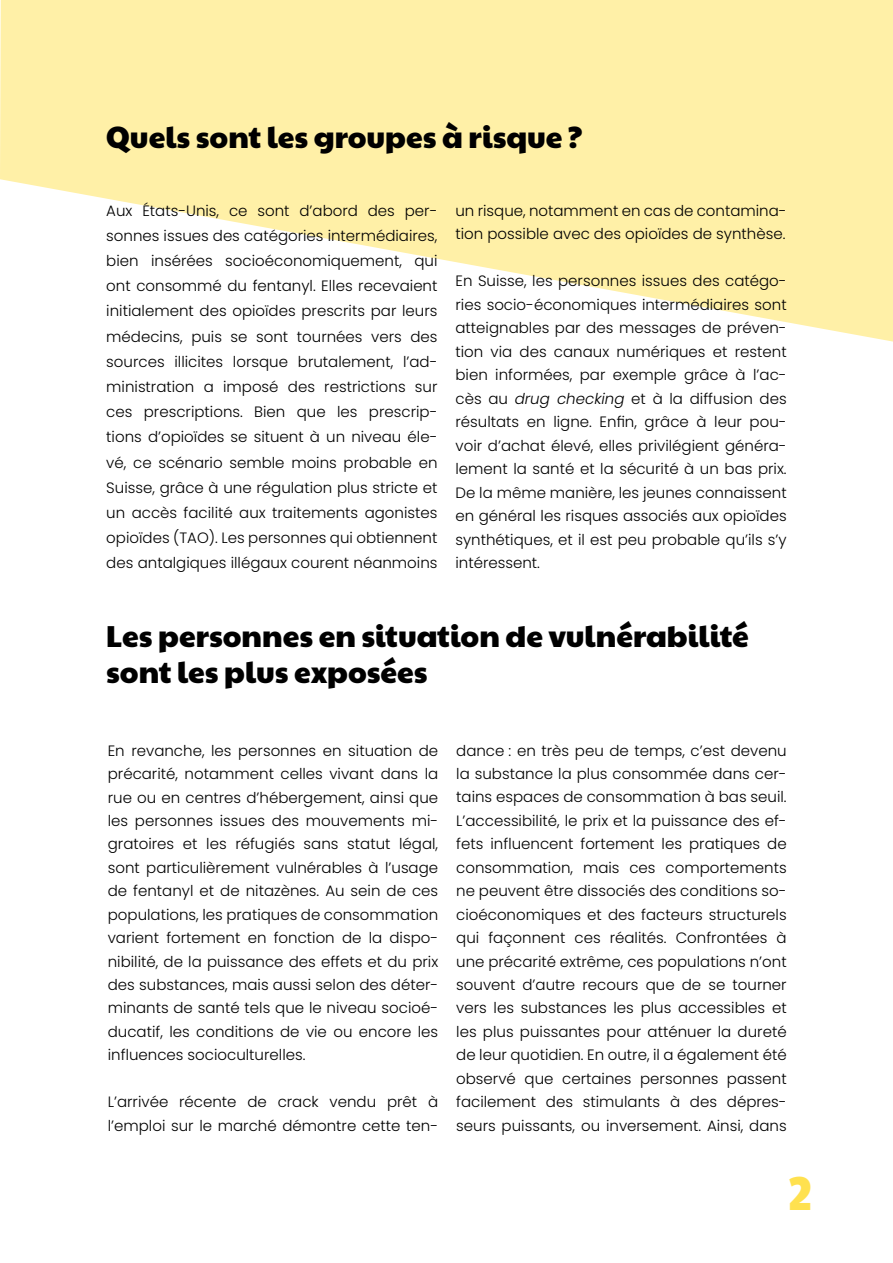
<style>
.page{position:relative;width:893px;height:1263px;background:#fff}
.page>*{position:absolute;margin:0;border:0;box-sizing:border-box;transform-origin:0 0}
.t1{font:46.5px "Paytone One";color:#ffe14f}
.t2{font:30px/36px "Paytone One";color:#000}
.t3{font:300 15px/23.4px "Poppins";color:#000;text-align:justify}
.s1{font-style:italic}
</style>
<div class="page">
<svg style="left:0;top:0;width:893px;height:342px;fill:#fff0a7"></svg>
<h2 class="t2" style="left:106px;top:118px;width:478px">Quels sont les groupes à risque ?</h2>
<p class="t3" style="left:106px;top:198px;width:333px;line-height:25.2px">Aux États-Unis, ce sont d’abord des per&shy;sonnes issues des catégories intermédiaires, bien insérées socioéconomiquement, qui ont consommé du fentanyl. Elles recevaient initialement des opioïdes prescrits par leurs médecins, puis se sont tournées vers des sources illicites lorsque brutalement, l’ad&shy;ministration a imposé des restrictions sur ces prescriptions. Bien que les prescrip&shy;tions d’opioïdes se situent à un niveau éle&shy;vé, ce scénario semble moins probable en Suisse, grâce à une régulation plus stricte et un accès facilité aux traitements agonistes opioïdes (TAO). Les personnes qui obtiennent des antalgiques illégaux courent néanmoins</p>
<p class="t3" style="left:455px;top:199px;width:333px">un risque, notamment en cas de contamina&shy;tion possible avec des opioïdes de synthèse.</p>
<p class="t3" style="left:455px;top:269px;width:333px">En Suisse, les personnes issues des catégo&shy;ries socio-économiques intermédiaires sont atteignables par des messages de préven&shy;tion via des canaux numériques et restent bien informées, par exemple grâce à l’ac&shy;cès au <span class="s1">drug checking</span> et à la diffusion des résultats en ligne. Enfin, grâce à leur pou&shy;voir d’achat élevé, elles privilégient généra&shy;lement la santé et la sécurité à un bas prix.<br>De la même manière, les jeunes connaissent en général les risques associés aux opioïdes synthétiques, et il est peu probable qu’ils s’y intéressent.</p>
<h2 class="t2" style="left:106px;top:616px;width:644px">Les personnes en situation de vulnérabilité sont les plus exposées</h2>
<p class="t3" style="left:108px;top:739px;width:332px">En revanche, les personnes en situation de précarité, notamment celles vivant dans la rue ou en centres d’hébergement, ainsi que les personnes issues des mouvements mi&shy;gratoires et les réfugiés sans statut légal, sont particulièrement vulnérables à l’usage de fentanyl et de nitazènes. Au sein de ces populations, les pratiques de consommation varient fortement en fonction de la dispo&shy;nibilité, de la puissance des effets et du prix des substances, mais aussi selon des déter&shy;minants de santé tels que le niveau socioé&shy;ducatif, les conditions de vie ou encore les influences socioculturelles.</p>
<p class="t3" style="left:108px;top:1090px;width:332px">L’arrivée récente de crack vendu prêt à l’emploi sur le marché démontre cette ten-</p>
<p class="t3" style="left:456px;top:739px;width:332px">dance : en très peu de temps, c’est devenu la substance la plus consommée dans cer&shy;tains espaces de consommation à bas seuil.<br>L’accessibilité, le prix et la puissance des ef&shy;fets influencent fortement les pratiques de consommation, mais ces comportements ne peuvent être dissociés des conditions so&shy;cioéconomiques et des facteurs structurels qui façonnent ces réalités. Confrontées à une précarité extrême, ces populations n’ont souvent d’autre recours que de se tourner vers les substances les plus accessibles et les plus puissantes pour atténuer la dureté de leur quotidien. En outre, il a également été observé que certaines personnes passent facilement des stimulants à des dépres&shy;seurs puissants, ou inversement. Ainsi, dans</p>
<h1 class="t1" style="left:788px;top:1153px;width:26px">2</h1>
</div>
